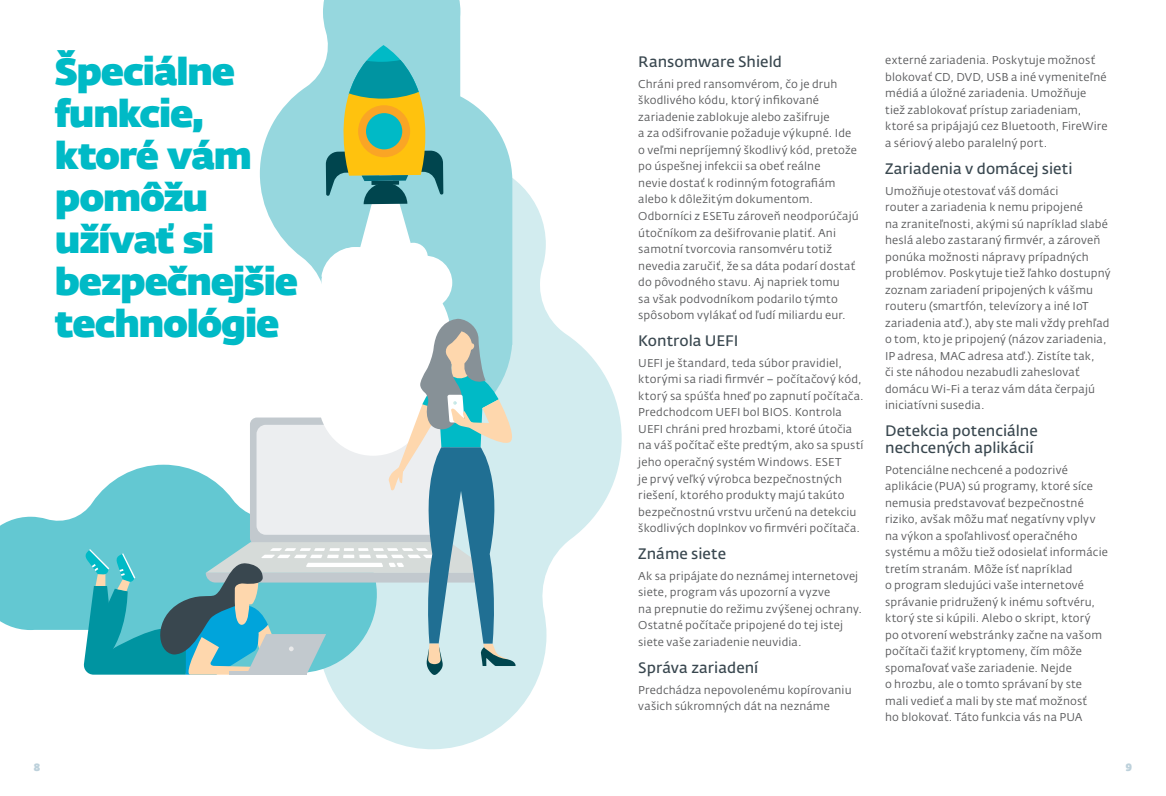
<style>
.page{position:relative;width:1166px;height:796px;background:#fff}
.page>*{position:absolute;margin:0;border:0;box-sizing:border-box;transform-origin:0 0}
.t1{font:800 37.5px/42px "Fedra Sans Dis Std";letter-spacing:-.015em;color:#00bac6}
.t2{font:600 15px/16.5px "Fedra Sans Alt Pro";color:#39474f}
.t3{font:11.25px/16.5px "Fedra Sans Alt Pro";letter-spacing:.015em;color:#58595b}
.t4{font:800 10.5px "Fedra Sans Dis Std";color:#bdd1db}
.s1{font-family:"Fedra Sans Alt Pro Demi LF"}
</style>
<div class="page">
<svg style="left:325px;top:174px;width:296px;height:575px;fill:#d2ecef"></svg>
<svg style="left:260px;top:0;width:252px;height:318px;fill:#96d7de"></svg>
<svg style="left:0;top:512px;width:83px;height:118px;background:#6dcbd5"></svg>
<svg style="left:321px;top:45px;width:122px;height:231px;background:#94c3a6"></svg>
<div style="left:371px;top:180px;width:28px;height:5px;background:#00454e"></div>
<div style="left:321px;top:247px;width:71px;height:71px;background:#fff;border-radius:50%"></div>
<div style="left:398px;top:255px;width:54px;height:54px;background:#fff;border-radius:50%"></div>
<div style="left:282px;top:287px;width:133px;height:133px;background:#fff;border-radius:50%"></div>
<div style="left:398px;top:242px;width:29px;height:30px;background:#fff;border-radius:50%"></div>
<div style="left:332px;top:273px;width:118px;height:122px;background:#fff;border-radius:50%"></div>
<svg style="left:83px;top:318px;width:435px;height:356px"></svg>
<h1 class="t1" style="left:55px;top:48px;width:244px">Špeciálne funkcie, ktoré vám pomôžu užívať si bezpečnejšie technológie</h1>
<h2 class="t2" style="left:638px;top:54px;width:145px">Ransomware Shield</h2>
<p class="t3" style="left:638px;top:76px;width:222px">Chráni pred ransomvérom, čo je druh škodlivého kódu, ktorý infikované zariadenie zablokuje alebo zašifruje<br>a za odšifrovanie požaduje výkupné. Ide o veľmi nepríjemný škodlivý kód, pretože po úspešnej infekcii sa obeť reálne<br>nevie dostať k rodinným fotografiám alebo k dôležitým dokumentom.<br>Odborníci z ESETu zároveň neodporúčajú útočníkom za dešifrovanie platiť. Ani samotní tvorcovia ransomvéru totiž nevedia zaručiť, že sa dáta podarí dostať do pôvodného stavu. Aj napriek tomu<br>sa však podvodníkom podarilo týmto spôsobom vylákať od ľudí miliardu eur.</p>
<h2 class="t2" style="left:638px;top:332px;width:102px">Kontrola UEFI</h2>
<p class="t3" style="left:638px;top:354px;width:227px">UEFI je štandard, teda súbor pravidiel, ktorými sa riadi firmvér <span class="s1">–</span> počítačový kód, ktorý sa spúšťa hneď po zapnutí počítača.<br>Predchodcom UEFI bol BIOS. Kontrola UEFI chráni pred hrozbami, ktoré útočia na váš počítač ešte predtým, ako sa spustí jeho operačný systém Windows. ESET<br>je prvý veľký výrobca bezpečnostných riešení, ktorého produkty majú takúto bezpečnostnú vrstvu určenú na detekciu škodlivých doplnkov vo firmvéri počítača.</p>
<h2 class="t2" style="left:638px;top:545px;width:89px">Známe siete</h2>
<p class="t3" style="left:638px;top:567px;width:225px">Ak sa pripájate do neznámej internetovej siete, program vás upozorní a vyzve<br>na prepnutie do režimu zvýšenej ochrany.<br>Ostatné počítače pripojené do tej istej siete vaše zariadenie neuvidia.</p>
<h2 class="t2" style="left:638px;top:659px;width:122px">Správa zariadení</h2>
<p class="t3" style="left:638px;top:681px;width:215px">Predchádza nepovolenému kopírovaniu vašich súkromných dát na neznáme</p>
<p class="t3" style="left:884px;top:52px;width:224px">externé zariadenia. Poskytuje možnosť blokovať CD, DVD, USB a iné vymeniteľné médiá a úložné zariadenia. Umožňuje tiež zablokovať prístup zariadeniam, ktoré sa pripájajú cez Bluetooth, FireWire a sériový alebo paralelný port.</p>
<h2 class="t2" style="left:884px;top:160px;width:189px">Zariadenia v domácej sieti</h2>
<p class="t3" style="left:884px;top:182px;width:227px">Umožňuje otestovať váš domáci<br>router a zariadenia k nemu pripojené<br>na zraniteľnosti, akými sú napríklad slabé heslá alebo zastaraný firmvér, a zároveň ponúka možnosti nápravy prípadných problémov. Poskytuje tiež ľahko dostupný zoznam zariadení pripojených k vášmu routeru (smartfón, televízory a iné IoT zariadenia atď.), aby ste mali vždy prehľad o tom, kto je pripojený (názov zariadenia, IP adresa, MAC adresa atď.). Zistíte tak,<br>či ste náhodou nezabudli zaheslovať domácu Wi-Fi a teraz vám dáta čerpajú iniciatívni susedia.</p>
<h2 class="t2" style="left:884px;top:422px;width:154px">Detekcia potenciálne nechcených aplikácií</h2>
<p class="t3" style="left:884px;top:461px;width:224px">Potenciálne nechcené a podozrivé aplikácie (PUA) sú programy, ktoré síce nemusia predstavovať bezpečnostné riziko, avšak môžu mať negatívny vplyv na výkon a spoľahlivosť operačného systému a môžu tiež odosielať informácie tretím stranám. Môže ísť napríklad<br>o program sledujúci vaše internetové správanie pridružený k inému softvéru, ktorý ste si kúpili. Alebo o skript, ktorý<br>po otvorení webstránky začne na vašom počítači ťažiť kryptomeny, čím môže spomaľovať vaše zariadenie. Nejde<br>o hrozbu, ale o tomto správaní by ste mali vedieť a mali by ste mať možnosť<br>ho blokovať. Táto funkcia vás na PUA</p>
<p class="t4" style="left:34px;top:758px;width:8px">8</p>
<p class="t4" style="left:1125px;top:758px;width:8px">9</p>
</div>
